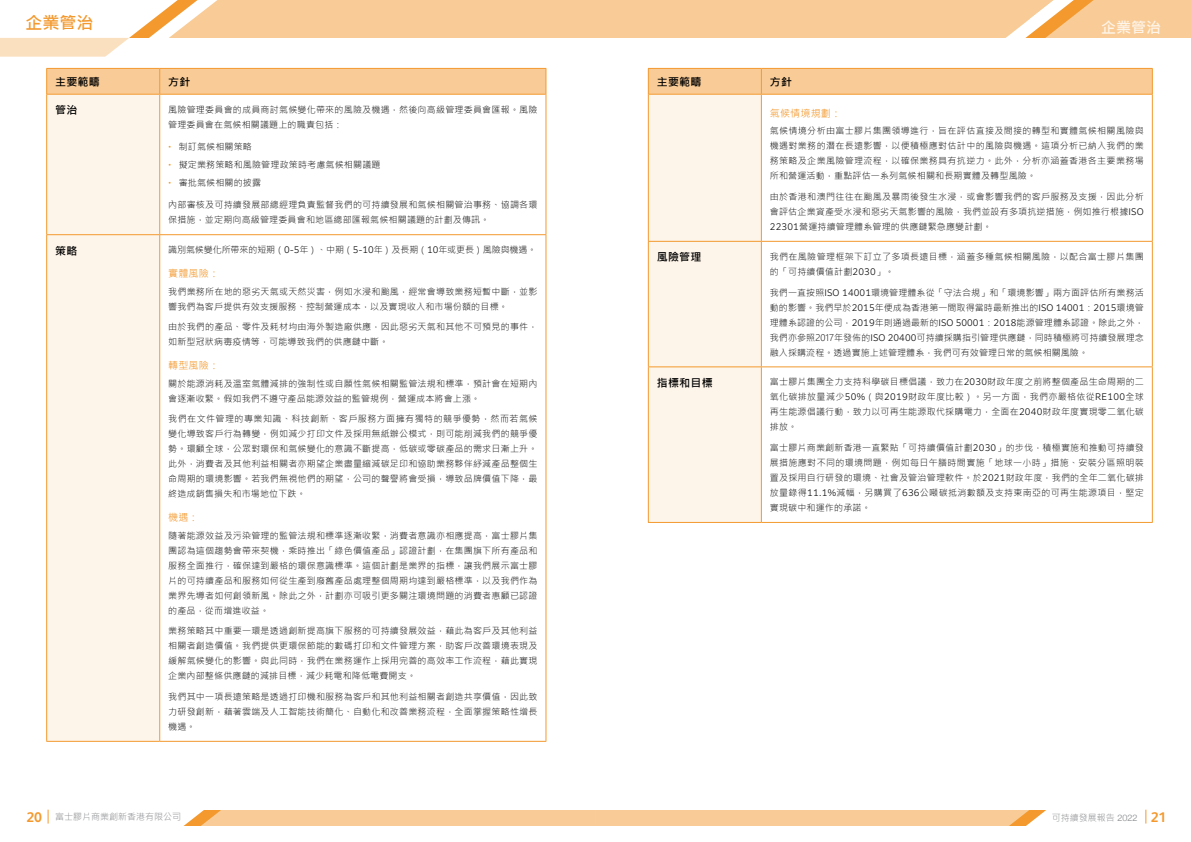
<style>
.page{position:relative;width:1191px;height:842px;background:#fff}
.page>*{position:absolute;margin:0;border:0;box-sizing:border-box;transform-origin:0 0}
.t1{font:700 17px "Microsoft Jheng Hei";color:#f3992e}
.t2{font:700 15px "Microsoft Jheng Hei";color:#fff}
.t3{font:700 11px "Microsoft Jheng Hei";letter-spacing:.02em;color:#000}
.t4{font:10px "Microsoft Jheng Hei";letter-spacing:.02em;color:#f3992e}
.t5{font:300 9px/15px "Microsoft Jheng Hei";letter-spacing:.025em;color:#000;text-align:justify}
.t6{font:300 9px "Microsoft Jheng Hei";letter-spacing:-.01em;color:#000}
.t7{font:300 9px "Microsoft Jheng Hei";color:#808285}
.s1{font-family:"Clarimo UDPE";color:#f3992e}
.s2{font-family:"Clarimo UDPE"}
.s3{font-family:"Xerox Sans";font-weight:700;font-size:14px;color:#f3992e}
.s4{font-family:"Helvetica Neue"}
</style>
<div class="page">
<svg style="left:0;top:0;width:1191px;height:57px"></svg>
<div style="left:183px;top:810px;width:863px;height:16px;background:#f9cc97"></div>
<svg style="left:48px;top:810px;width:1px;height:13px"></svg>
<svg style="left:1145px;top:810px;width:1px;height:13px"></svg>
<div style="left:47px;top:95px;width:112px;height:646px;background:#fef5ea"></div>
<svg style="left:46px;top:68px;width:500px;height:26px;background:#f8c991"></svg>
<hr style="left:47px;top:94px;width:113px;height:1px;background:#f3992e">
<hr style="left:160px;top:94px;width:385px;height:1px;background:#f3992e">
<hr style="left:46px;top:235px;width:1px;height:506px;background:#f3992e">
<hr style="left:545px;top:235px;width:1px;height:506px;background:#f3992e">
<hr style="left:159px;top:235px;width:1px;height:506px;background:#f3992e">
<hr style="left:46px;top:741px;width:114px;height:1px;background:#f3992e">
<hr style="left:160px;top:741px;width:386px;height:1px;background:#f3992e">
<hr style="left:46px;top:94px;width:1px;height:140px;background:#f3992e">
<hr style="left:545px;top:94px;width:1px;height:140px;background:#f3992e">
<hr style="left:46px;top:234px;width:114px;height:1px;background:#f3992e">
<hr style="left:160px;top:234px;width:386px;height:1px;background:#f3992e">
<hr style="left:159px;top:95px;width:1px;height:139px;background:#f3992e">
<div style="left:649px;top:95px;width:112px;height:427px;background:#fef5ea"></div>
<svg style="left:648px;top:68px;width:505px;height:26px;background:#f8c991"></svg>
<hr style="left:648px;top:94px;width:113px;height:1px;background:#f3992e">
<hr style="left:761px;top:94px;width:391px;height:1px;background:#f3992e">
<hr style="left:1152px;top:94px;width:1px;height:147px;background:#f3992e">
<hr style="left:648px;top:241px;width:113px;height:1px;background:#f3992e">
<hr style="left:761px;top:241px;width:391px;height:1px;background:#f3992e">
<hr style="left:1152px;top:242px;width:1px;height:124px;background:#f3992e">
<hr style="left:648px;top:366px;width:113px;height:1px;background:#f3992e">
<hr style="left:761px;top:366px;width:391px;height:1px;background:#f3992e">
<hr style="left:1152px;top:367px;width:1px;height:155px;background:#f3992e">
<hr style="left:761px;top:522px;width:391px;height:1px;background:#f3992e">
<hr style="left:648px;top:94px;width:1px;height:147px;background:#f3992e">
<hr style="left:648px;top:242px;width:1px;height:124px;background:#f3992e">
<hr style="left:761px;top:242px;width:1px;height:124px;background:#f3992e">
<hr style="left:648px;top:367px;width:1px;height:155px;background:#f3992e">
<hr style="left:761px;top:367px;width:1px;height:155px;background:#f3992e">
<hr style="left:648px;top:522px;width:113px;height:1px;background:#f3992e">
<hr style="left:761px;top:95px;width:1px;height:146px;background:#f3992e">
<h1 class="t1" style="left:26px;top:12px;width:70px">企業管治</h1>
<h2 class="t2" style="left:1101px;top:18px;width:61px">企業管治</h2>
<p class="t3" style="left:55px;top:75px;width:46px">主要範疇</p>
<p class="t3" style="left:168px;top:75px;width:24px">方針</p>
<p class="t3" style="left:55px;top:103px;width:24px">管治</p>
<p class="t5" style="left:168px;top:102px;width:371px">風險管理委員會的成員商討氣候變化帶來的風險及機遇，然後向高級管理委員會匯報。風險管理委員會在氣候相關議題上的職責包括：</p>
<p class="t5" style="left:168px;top:140px;width:85px"><span class="s1">•</span> 制訂氣候相關策略</p>
<p class="t5" style="left:168px;top:157px;width:214px"><span class="s1">•</span> 擬定業務策略和風險管理政策時考慮氣候相關議題</p>
<p class="t5" style="left:168px;top:175px;width:94px"><span class="s1">•</span> 審批氣候相關的披露</p>
<p class="t5" style="left:168px;top:198px;width:371px">內部審核及可持續發展部總經理負責監督我們的可持續發展和氣候相關管治事務、協調各環保措施，並定期向高級管理委員會和地區總部匯報氣候相關議題的計劃及傳訊。</p>
<p class="t3" style="left:55px;top:244px;width:24px">策略</p>
<p class="t6" style="left:168px;top:244px;width:370px">識別氣候變化所帶來的短期（<span class="s2">0-5</span>年）、中期（<span class="s2">5-10</span>年）及長期（<span class="s2">10</span>年或更長）風險與機遇。</p>
<p class="t4" style="left:168px;top:267px;width:52px">實體風險：</p>
<p class="t5" style="left:168px;top:284px;width:371px">我們業務所在地的惡劣天氣或天然災害，例如水浸和颱風，經常會導致業務短暫中斷，並影響我們為客戶提供有效支援服務、控制營運成本，以及實現收入和市場份額的目標。</p>
<p class="t5" style="left:168px;top:319px;width:371px">由於我們的產品、零件及耗材均由海外製造廠供應，因此惡劣天氣和其他不可預見的事件，如新型冠狀病毒疫情等，可能導致我們的供應鏈中斷。</p>
<p class="t4" style="left:168px;top:359px;width:52px">轉型風險：</p>
<p class="t5" style="left:168px;top:376px;width:371px">關於能源消耗及溫室氣體減排的強制性或自願性氣候相關監管法規和標準，預計會在短期內會逐漸收緊。假如我們不遵守產品能源效益的監管規例，營運成本將會上漲。</p>
<p class="t5" style="left:168px;top:411px;width:371px">我們在文件管理的專業知識、科技創新、客戶服務方面擁有獨特的競爭優勢，然而若氣候變化導致客戶行為轉變，例如減少打印文件及採用無紙辦公模式，則可能削減我們的競爭優勢。環顧全球，公眾對環保和氣候變化的意識不斷提高，低碳或零碳產品的需求日漸上升。此外，消費者及其他利益相關者亦期望企業盡量縮減碳足印和協助業務夥伴紓減產品整個生命周期的環境影響。若我們無視他們的期望，公司的聲譽將會受損，導致品牌價值下降，最終造成銷售損失和市場地位下跌。</p>
<p class="t4" style="left:168px;top:511px;width:32px">機遇：</p>
<p class="t5" style="left:168px;top:528px;width:371px">隨著能源效益及污染管理的監管法規和標準逐漸收緊，消費者意識亦相應提高，富士膠片集團認為這個趨勢會帶來契機，乘時推出「綠色價值產品」認證計劃，在集團旗下所有產品和服務全面推行，確保達到嚴格的環保意識標準。這個計劃是業界的指標，讓我們展示富士膠片的可持續產品和服務如何從生產到廢舊產品處理整個周期均達到嚴格標準，以及我們作為業界先導者如何創領新風。除此之外，計劃亦可吸引更多關注環境問題的消費者惠顧已認證的產品，從而增進收益。</p>
<p class="t5" style="left:168px;top:623px;width:371px">業務策略其中重要一環是透過創新提高旗下服務的可持續發展效益，藉此為客戶及其他利益相關者創造價值。我們提供更環保節能的數碼打印和文件管理方案，助客戶改善環境表現及緩解氣候變化的影響。與此同時，我們在業務運作上採用完善的高效率工作流程，藉此實現企業內部整條供應鏈的減排目標，減少耗電和降低電費開支。</p>
<p class="t5" style="left:168px;top:689px;width:371px">我們其中一項長遠策略是透過打印機和服務為客戶和其他利益相關者創造共享價值，因此致力研發創新，藉著雲端及人工智能技術簡化、自動化和改善業務流程，全面掌握策略性增長機遇。</p>
<p class="t3" style="left:657px;top:75px;width:46px">主要範疇</p>
<p class="t3" style="left:770px;top:75px;width:24px">方針</p>
<p class="t4" style="left:770px;top:107px;width:73px">氣候情境規劃：</p>
<p class="t5" style="left:770px;top:123px;width:375px">氣候情境分析由富士膠片集團領導進行，旨在評估直接及間接的轉型和實體氣候相關風險與機遇對業務的潛在長遠影響，以便積極應對估計中的風險與機遇。這項分析已納入我們的業務策略及企業風險管理流程，以確保業務具有抗逆力。此外，分析亦涵蓋香港各主要業務場所和營運活動，重點評估一系列氣候相關和長期實體及轉型風險。</p>
<p class="t5" style="left:770px;top:189px;width:375px">由於香港和澳門往往在颱風及暴雨後發生水浸，或會影響我們的客戶服務及支援，因此分析會評估企業資產受水浸和惡劣天氣影響的風險，我們並設有多項抗逆措施，例如推行根據<span class="s2">ISO 22301</span>營運持續管理體系管理的供應鏈緊急應變計劃。</p>
<p class="t3" style="left:657px;top:250px;width:46px">風險管理</p>
<p class="t5" style="left:770px;top:249px;width:375px">我們在風險管理框架下訂立了多項長遠目標，涵蓋多種氣候相關風險，以配合富士膠片集團的「可持續價值計劃<span class="s2">2030</span>」。</p>
<p class="t5" style="left:770px;top:285px;width:375px">我們一直按照<span class="s2">ISO 14001</span>環境管理體系從「守法合規」和「環境影響」兩方面評估所有業務活動的影響。我們早於<span class="s2">2015</span>年便成為香港第一間取得當時最新推出的<span class="s2">ISO 14001</span>：<span class="s2">2015</span>環境管理體系認證的公司，<span class="s2">2019</span>年則通過最新的<span class="s2">ISO 50001</span>：<span class="s2">2018</span>能源管理體系認證。除此之外，我們亦參照2017年發佈的<span class="s2">ISO 20400</span>可持續採購指引管理供應鏈，同時積極將可持續發展理念融入採購流程。透過實施上述管理體系，我們可有效管理日常的氣候相關風險。</p>
<p class="t3" style="left:657px;top:376px;width:57px">指標和目標</p>
<p class="t5" style="left:770px;top:375px;width:375px">富士膠片集團全力支持科學碳目標倡議，致力在<span class="s2">2030</span>財政年度之前將整個產品生命周期的二氧化碳排放量減少<span class="s2">50%</span>（與<span class="s2">2019</span>財政年度比較）。另一方面，我們亦嚴格依從<span class="s2">RE100</span>全球再生能源倡議行動，致力以可再生能源取代採購電力，全面在<span class="s2">2040</span>財政年度實現零二氧化碳排放。</p>
<p class="t5" style="left:770px;top:440px;width:375px">富士膠片商業創新香港一直緊貼「可持續價值計劃<span class="s2">2030</span>」的步伐，積極實施和推動可持續發展措施應對不同的環境問題，例如每日午膳時間實施「地球一小時」措施、安裝分區照明裝置及採用自行研發的環境、社會及管治管理軟件。於<span class="s2">2021</span>財政年度，我們的全年二氧化碳排放量錄得<span class="s2">11.1%</span>減幅，另購買了<span class="s2">636</span>公噸碳抵消數額及支持東南亞的可再生能源項目，堅定實現碳中和運作的承諾。</p>
<p class="t7" style="left:26px;top:811px;width:156px"><span class="s3">20</span> 富士膠片商業創新香港有限公司</p>
<p class="t7" style="left:1051px;top:812px;width:116px">可持續發展報告 <span class="s4">2022</span> <span class="s3">21</span></p>
</div>
